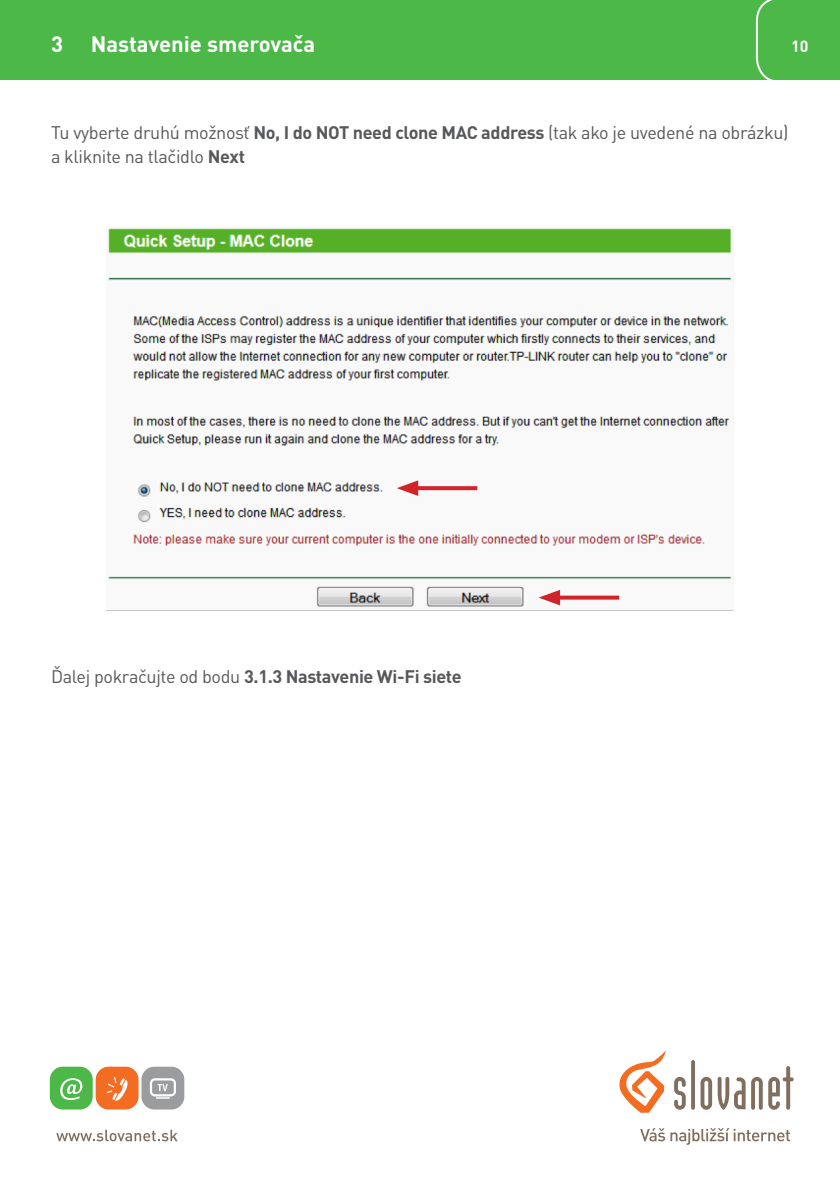
<style>
.page{position:relative;width:840px;height:1191px;background:#fff}
.page>*{position:absolute;margin:0;border:0;box-sizing:border-box;transform-origin:0 0}
.t1{font:700 22px "DIN Pro";color:#fff}
.Text{font:18px/24px "DIN Pro";letter-spacing:-.02em;color:#57585a}
.Text-2{font:700 18px "DIN Pro";letter-spacing:-.02em;color:#57585a}
.t2{font:700 16px "DIN Pro";color:#fff}
.s1{font-weight:700}
.s2{font-weight:400}
</style>
<div class="page">
<svg style="left:619px;top:1051px;width:46px;height:61px"></svg>
<svg style="left:56px;top:1129px;width:121px;height:12px"></svg>
<div style="left:50px;top:1066px;width:43px;height:43px;background:#4cb848;border-radius:13px"></div>
<div style="left:96px;top:1066px;width:42px;height:43px;background:#f36c21;border-radius:13px"></div>
<svg style="left:60px;top:1078px;width:22px;height:22px"></svg>
<svg style="left:107px;top:1076px;width:20px;height:24px"></svg>
<div style="left:141px;top:1066px;width:43px;height:43px;background:#9a9c9d;border-radius:13px"></div>
<svg style="left:150px;top:1078px;width:26px;height:20px"></svg>
<svg style="left:674px;top:1076px;width:11px;height:33px"></svg>
<svg style="left:690px;top:1060px;width:4px;height:49px"></svg>
<svg style="left:700px;top:1076px;width:11px;height:33px"></svg>
<svg style="left:717px;top:1066px;width:76px;height:44px"></svg>
<svg style="left:640px;top:1128px;width:24px;height:13px"></svg>
<svg style="left:670px;top:1128px;width:119px;height:16px"></svg>
<div style="left:0;top:0;width:839px;height:79px;background:#4cb848"></div>
<svg style="left:754px;top:0;width:28px;height:80px"></svg>
<img style="left:108px;top:228px;width:624px;height:379px">
<svg style="left:559px;top:595px;width:60px;height:4px"></svg>
<svg style="left:538px;top:590px;width:21px;height:15px"></svg>
<svg style="left:418px;top:486px;width:59px;height:4px"></svg>
<svg style="left:396px;top:480px;width:22px;height:16px"></svg>
<p class="t1" style="left:51px;top:30px;width:13px">3</p>
<p class="t1" style="left:91px;top:30px;width:226px">Nastavenie smerovača</p>
<p class="t2" style="left:790px;top:36px;width:19px">10</p>
<p class="Text" style="left:51px;top:119px;width:738px">Tu vyberte druhú možnosť <span class="s1">No, I do NOT need clone MAC address</span> (tak ako je uvedené na obrázku) a kliknite na tlačidlo <span class="s1">Next</span></p>
<p class="Text-2" style="left:51px;top:664px;width:412px"><span class="s2">Ďalej pokračujte od bodu</span> 3.1.3 Nastavenie Wi-Fi siete</p>
</div>
